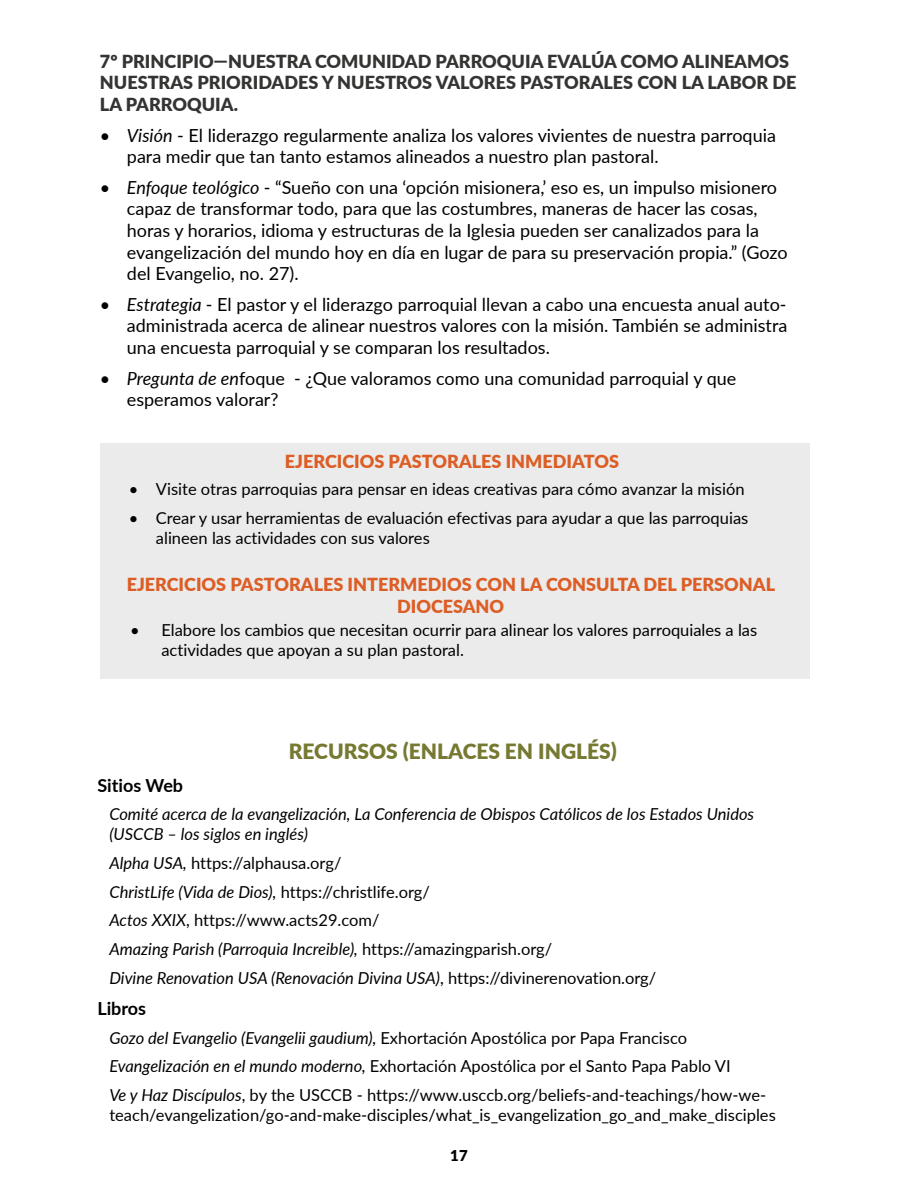
<style>
.page{position:relative;width:918px;height:1188px;background:#fff}
.page>*{position:absolute;margin:0;border:0;box-sizing:border-box;transform-origin:0 0}
.t1{font:900 21px "Lato";color:#767931}
.t2{font:18px/21.6px "Lato";color:#000}
.t3{font:900 18px/21.6px "Lato";color:#343433}
.t4{font:900 18px/21.6px "Lato";color:#dc5e26;text-align:center}
.t5{font:700 18px "Lato";color:#000}
.t6{font:16.5px/28.8px "Lato";color:#000}
.t7{font:italic 16.5px/19.8px "Lato";color:#000}
.t8{font:900 15px "Lato";color:#000}
.s1{font-style:italic}
</style>
<div class="page">
<div style="left:100px;top:443px;width:709px;height:236px;background:#ebebeb"></div>
<p class="t3" style="left:100px;top:50px;width:698px">7º PRINCIPIO—NUESTRA COMUNIDAD PARROQUIA EVALÚA COMO ALINEAMOS<br>NUESTRAS PRIORIDADES Y NUESTROS VALORES PASTORALES CON LA LABOR DE<br>LA PARROQUIA.</p>
<p class="t2" style="left:127px;top:124px;width:651px;text-indent:-27px"><span class="s1">• Visión</span> - El liderazgo regularmente analiza los valores vivientes de nuestra parroquia para medir que tan tanto estamos alineados a nuestro plan pastoral.</p>
<p class="t2" style="left:127px;top:176px;width:662px;text-indent:-27px"><span class="s1">• Enfoque teológico</span> - “Sueño con una ‘opción misionera,’ eso es, un impulso misionero capaz de transformar todo, para que las costumbres, maneras de hacer las cosas, horas y horarios, idioma y estructuras de la Iglesia pueden ser canalizados para la evangelización del mundo hoy en día en lugar de para su preservación propia.” (Gozo del Evangelio, no. 27).</p>
<p class="t2" style="left:127px;top:293px;width:662px;text-align:justify;text-indent:-27px"><span class="s1">• Estrategia</span> - El pastor y el liderazgo parroquial llevan a cabo una encuesta anual auto&shy;administrada acerca de alinear nuestros valores con la misión. También se administra una encuesta parroquial y se comparan los resultados.</p>
<p class="t2" style="left:127px;top:367px;width:611px;text-indent:-27px"><span class="s1">• Pregunta de en</span>foque - ¿Que valoramos como una comunidad parroquial y que esperamos valorar?</p>
<p class="t4" style="left:285px;top:450px;width:336px">EJERCICIOS PASTORALES INMEDIATOS</p>
<p class="t6" style="left:129px;top:474px;width:617px">• Visite otras parroquias para pensar en ideas creativas para cómo avanzar la misión</p>
<p class="t6" style="left:156px;top:508px;width:594px;line-height:19.8px;text-indent:-27px">• Crear y usar herramientas de evaluación efectivas para ayudar a que las parroquias alineen las actividades con sus valores</p>
<p class="t4" style="left:127px;top:573px;width:650px">EJERCICIOS PASTORALES INTERMEDIOS CON LA CONSULTA DEL PERSONAL<br>DIOCESANO</p>
<p class="t6" style="left:161px;top:619px;width:597px;line-height:19.8px;text-indent:-31px">• Elabore los cambios que necesitan ocurrir para alinear los valores parroquiales a las actividades que apoyan a su plan pastoral.</p>
<p class="t1" style="left:289px;top:736px;width:330px">RECURSOS (ENLACES EN INGLÉS)</p>
<p class="t5" style="left:97px;top:772px;width:87px">Sitios Web</p>
<p class="t7" style="left:109px;top:804px;width:646px">Comité acerca de la evangelización, La Conferencia de Obispos Católicos de los Estados Unidos (USCCB – los siglos en inglés)</p>
<p class="t6" style="left:109px;top:848px;width:548px"><span class="s1">Alpha USA,</span> https://alphausa.org/<br><span class="s1">ChristLife (Vida de Dios),</span> https://christlife.org/<br><span class="s1">Actos XXIX</span>, https://www.acts29.com/<br><span class="s1">Amazing Parish (Parroquia Increible),</span> https://amazingparish.org/<br><span class="s1">Divine Renovation USA (Renovación Divina USA)</span>, https://divinerenovation.org/</p>
<p class="t5" style="left:97px;top:995px;width:50px">Libros</p>
<p class="t6" style="left:109px;top:1022px;width:658px"><span class="s1">Gozo del Evangelio (Evangelii gaudium),</span> Exhortación Apostólica por Papa Francisco<br><span class="s1">Evangelización en el mundo moderno,</span> Exhortación Apostólica por el Santo Papa Pablo VI<br><span class="s1">Ve y Haz Discípulos</span>, by the USCCB - https://www.usccb.org/beliefs-and-teachings/how-we-</p>
<p class="t6" style="left:109px;top:1100px;width:668px">teach/evangelization/go-and-make-disciples/what_is_evangelization_go_and_make_disciples</p>
<p class="t8" style="left:450px;top:1144px;width:19px">17</p>
</div>
